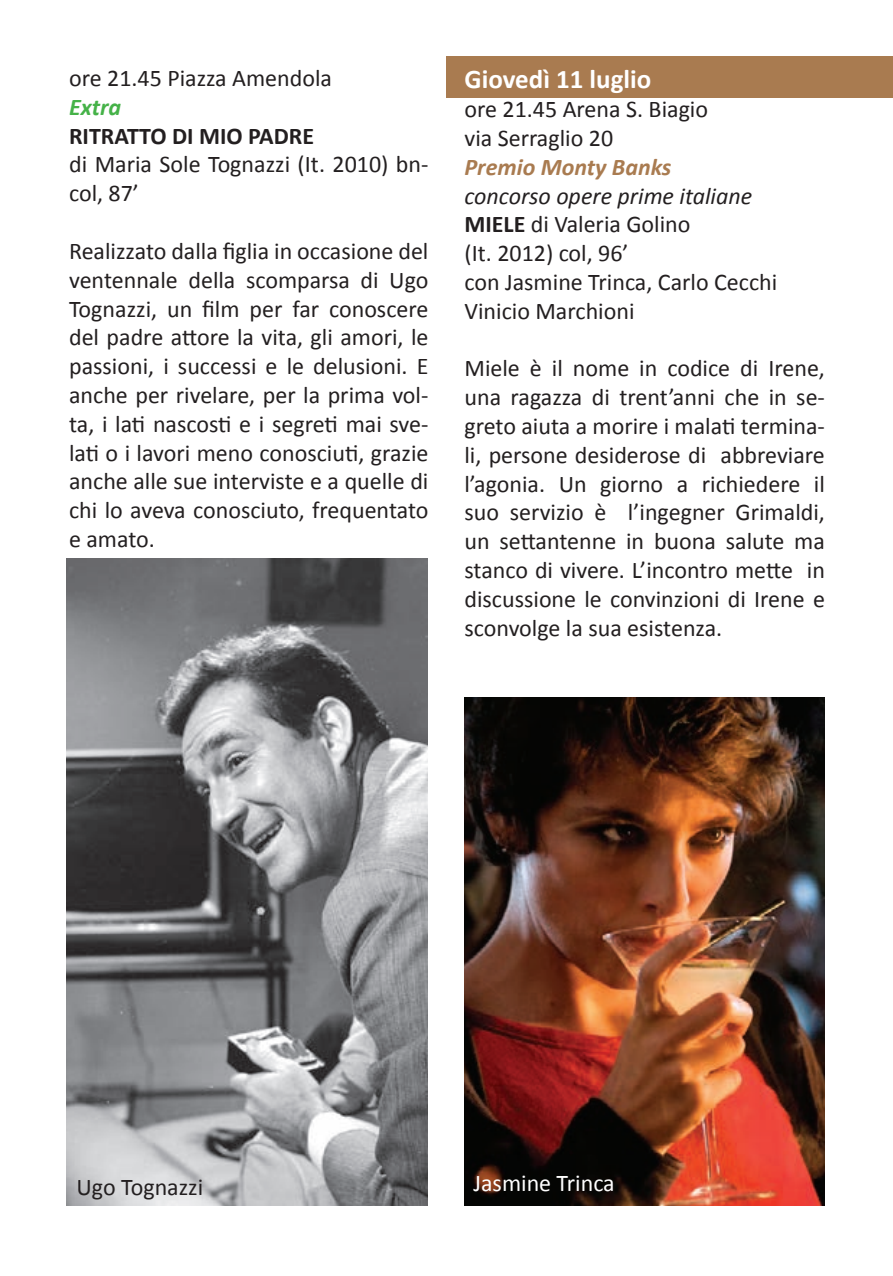
<style>
.page{position:relative;width:893px;height:1276px;background:#fff}
.page>*{position:absolute;margin:0;border:0;box-sizing:border-box;transform-origin:0 0}
.t1{font:700 27px "Calibri";color:#fff}
.t2{font:24px/28.8px "Calibri";color:#231f20}
.t3{font:700 24px "Calibri";color:#231f20}
.t4{font:italic 700 24px "Calibri";color:#a97b50}
.t5{font:24px "Calibri";color:#fff}
.t6{font:italic 700 24px "Calibri";color:#45b248}
.s1{font-style:italic}
.s2{font-weight:700}
</style>
<div class="page">
<div style="left:446px;top:56px;width:447px;height:41px;background:#a97b50"></div>
<img style="left:67px;top:558px;width:360px;height:647px">
<img style="left:464px;top:697px;width:361px;height:508px">
<p class="t2" style="left:69px;top:64px;width:264px">ore 21.45 Piazza Amendola</p>
<p class="t6" style="left:69px;top:92px;width:54px">Extra</p>
<p class="t3" style="left:69px;top:120px;width:247px">RITRATTO DI MIO PADRE</p>
<p class="t2" style="left:69px;top:150px;width:361px">di Maria Sole Tognazzi (It. 2010) bn&shy;col, 87’</p>
<p class="t2" style="left:69px;top:237px;width:361px;text-align:justify">Realizzato dalla figlia in occasione del ventennale della scomparsa di Ugo Tognazzi, un film per far conoscere del padre attore la vita, gli amori, le passioni, i successi e le delusioni. E anche per rivelare, per la prima vol&shy;ta, i lati nascosti e i segreti mai sve&shy;lati o i lavori meno conosciuti, grazie anche alle sue interviste e a quelle di chi lo aveva conosciuto, frequentato e amato.</p>
<p class="t1" style="left:464px;top:62px;width:188px">Giovedì 11 luglio</p>
<p class="t2" style="left:464px;top:95px;width:245px">ore 21.45 Arena S. Biagio via Serraglio 20</p>
<p class="t4" style="left:464px;top:151px;width:208px">Premio Monty Banks</p>
<p class="t2" style="left:464px;top:181px;width:314px"><span class="s1">concorso opere prime italiane<br></span><span class="s2">MIELE</span> di Valeria Golino<br>(It. 2012) col, 96’<br>con Jasmine Trinca, Carlo Cecchi<br>Vinicio Marchioni</p>
<p class="t2" style="left:464px;top:354px;width:362px;text-align:justify">Miele è il nome in codice di Irene, una ragazza di trent’anni che in se&shy;greto aiuta a morire i malati termina&shy;li, persone desiderose di abbreviare l’agonia. Un giorno a richiedere il suo servizio è l’ingegner Grimaldi, un settantenne in buona salute ma stanco di vivere. L’incontro mette in discussione le convinzioni di Irene e sconvolge la sua esistenza.</p>
<p class="t2" style="left:77px;top:1172px;width:128px">Ugo Tognazzi</p>
<p class="t5" style="left:473px;top:1168px;width:143px">Jasmine Trinca</p>
</div>
